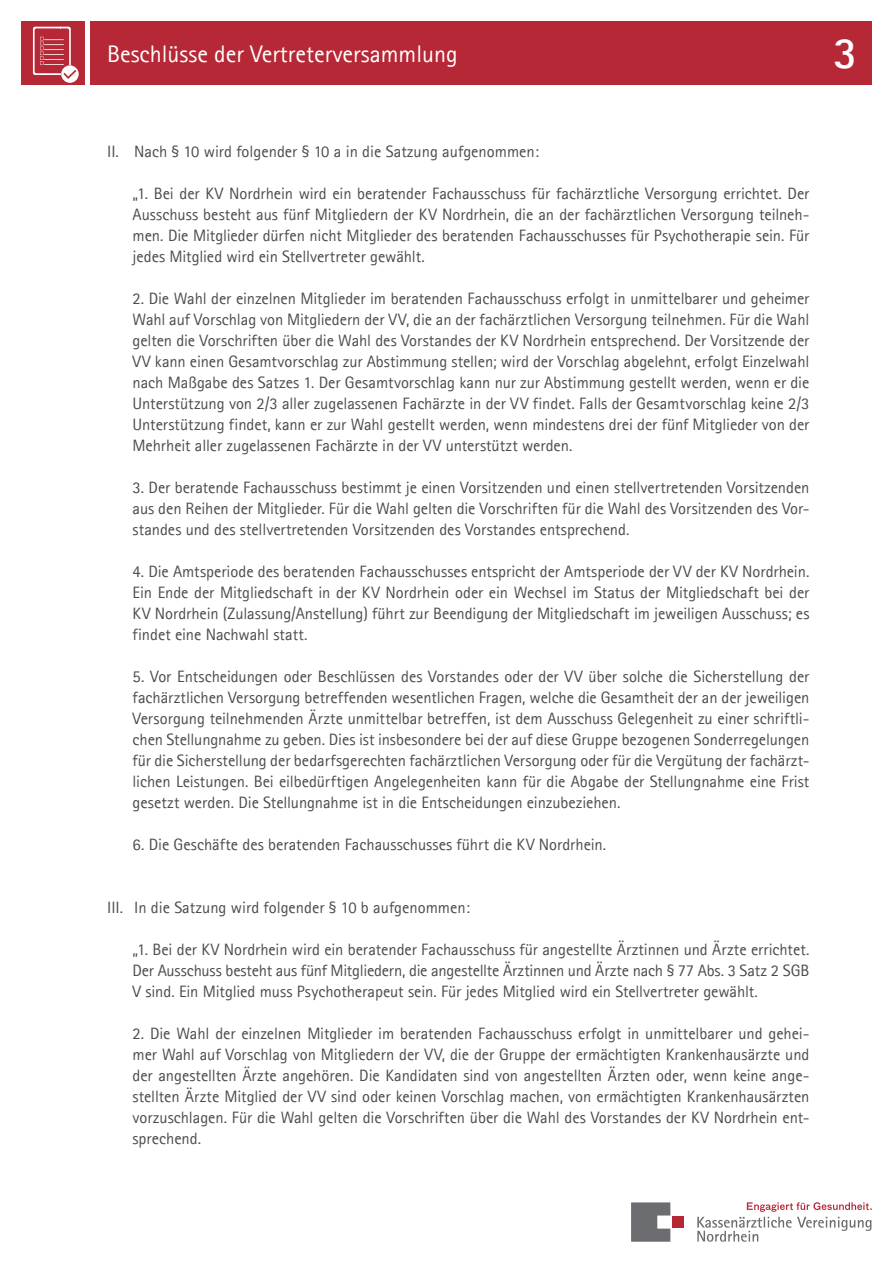
<style>
.page{position:relative;width:893px;height:1263px;background:#fff}
.page>*{position:absolute;margin:0;border:0;box-sizing:border-box;transform-origin:0 0}
.t1{font:700 45px "Agfa Rotis Sans Serif";color:#fff}
.t2{font:24px "Agfa Rotis Sans Serif";color:#fff}
.t3{font:16.5px/21px "Agfa Rotis Sans Serif";letter-spacing:-.005em;color:#4b4c4d;text-align:justify}
</style>
<div class="page">
<svg style="left:631px;top:1202px;width:39px;height:40px;background:#7e7f82"></svg>
<div style="left:672px;top:1216px;width:11px;height:12px;background:#b72837"></div>
<svg style="left:697px;top:1202px;width:175px;height:40px"></svg>
<div style="left:90px;top:21px;width:782px;height:64px;background:#b72837"></div>
<div style="left:21px;top:21px;width:64px;height:64px;background:#b72837"></div>
<svg style="left:33px;top:27px;width:46px;height:56px"></svg>
<h2 class="t2" style="left:107px;top:40px;width:352px">Beschlüsse der Vertreterversammlung</h2>
<h1 class="t1" style="left:833px;top:25px;width:26px">3</h1>
<p class="t3" style="left:107px;top:141px;width:434px">II. Nach § 10 wird folgender § 10 a in die Satzung aufgenommen:</p>
<p class="t3" style="left:133px;top:183px;width:678px">„1. Bei der KV Nordrhein wird ein beratender Fachausschuss für fachärztliche Versorgung errichtet. Der Ausschuss besteht aus fünf Mitgliedern der KV Nordrhein, die an der fachärztlichen Versorgung teilneh&shy;men. Die Mitglieder dürfen nicht Mitglieder des beratenden Fachausschusses für Psychotherapie sein. Für jedes Mitglied wird ein Stellvertreter gewählt.</p>
<p class="t3" style="left:133px;top:288px;width:678px">2. Die Wahl der einzelnen Mitglieder im beratenden Fachausschuss erfolgt in unmittelbarer und geheimer Wahl auf Vorschlag von Mitgliedern der VV, die an der fachärztlichen Versorgung teilnehmen. Für die Wahl gelten die Vorschriften über die Wahl des Vorstandes der KV Nordrhein entsprechend. Der Vorsitzende der VV kann einen Gesamtvorschlag zur Abstimmung stellen; wird der Vorschlag abgelehnt, erfolgt Einzelwahl nach Maßgabe des Satzes 1. Der Gesamtvorschlag kann nur zur Abstimmung gestellt werden, wenn er die Unterstützung von 2/3 aller zugelassenen Fachärzte in der VV findet. Falls der Gesamtvorschlag keine 2/3<br>Unterstützung findet, kann er zur Wahl gestellt werden, wenn mindestens drei der fünf Mitglieder von der Mehrheit aller zugelassenen Fachärzte in der VV unterstützt werden.</p>
<p class="t3" style="left:133px;top:477px;width:678px">3. Der beratende Fachausschuss bestimmt je einen Vorsitzenden und einen stellvertretenden Vorsitzenden aus den Reihen der Mitglieder. Für die Wahl gelten die Vorschriften für die Wahl des Vorsitzenden des Vor&shy;standes und des stellvertretenden Vorsitzenden des Vorstandes entsprechend.</p>
<p class="t3" style="left:133px;top:561px;width:678px">4. Die Amtsperiode des beratenden Fachausschusses entspricht der Amtsperiode der VV der KV Nordrhein.<br>Ein Ende der Mitgliedschaft in der KV Nordrhein oder ein Wechsel im Status der Mitgliedschaft bei der KV Nordrhein (Zulassung/Anstellung) führt zur Beendigung der Mitgliedschaft im jeweiligen Ausschuss; es findet eine Nachwahl statt.</p>
<p class="t3" style="left:133px;top:666px;width:678px">5. Vor Entscheidungen oder Beschlüssen des Vorstandes oder der VV über solche die Sicherstellung der fachärztlichen Versorgung betreffenden wesentlichen Fragen, welche die Gesamtheit der an der jeweiligen Versorgung teilnehmenden Ärzte unmittelbar betreffen, ist dem Ausschuss Gelegenheit zu einer schriftli&shy;chen Stellungnahme zu geben. Dies ist insbesondere bei der auf diese Gruppe bezogenen Sonderregelungen für die Sicherstellung der bedarfsgerechten fachärztlichen Versorgung oder für die Vergütung der fachärzt&shy;lichen Leistungen. Bei eilbedürftigen Angelegenheiten kann für die Abgabe der Stellungnahme eine Frist gesetzt werden. Die Stellungnahme ist in die Entscheidungen einzubeziehen.</p>
<p class="t3" style="left:133px;top:834px;width:475px">6. Die Geschäfte des beratenden Fachausschusses führt die KV Nordrhein.</p>
<p class="t3" style="left:107px;top:897px;width:364px">III. In die Satzung wird folgender § 10 b aufgenommen:</p>
<p class="t3" style="left:133px;top:939px;width:678px">„1. Bei der KV Nordrhein wird ein beratender Fachausschuss für angestellte Ärztinnen und Ärzte errichtet.<br>Der Ausschuss besteht aus fünf Mitgliedern, die angestellte Ärztinnen und Ärzte nach § 77 Abs. 3 Satz 2 SGB V sind. Ein Mitglied muss Psychotherapeut sein. Für jedes Mitglied wird ein Stellvertreter gewählt.</p>
<p class="t3" style="left:133px;top:1023px;width:678px">2. Die Wahl der einzelnen Mitglieder im beratenden Fachausschuss erfolgt in unmittelbarer und gehei&shy;mer Wahl auf Vorschlag von Mitgliedern der VV, die der Gruppe der ermächtigten Krankenhausärzte und der angestellten Ärzte angehören. Die Kandidaten sind von angestellten Ärzten oder, wenn keine ange&shy;stellten Ärzte Mitglied der VV sind oder keinen Vorschlag machen, von ermächtigten Krankenhausärzten vorzuschlagen. Für die Wahl gelten die Vorschriften über die Wahl des Vorstandes der KV Nordrhein ent&shy;sprechend.</p>
</div>
